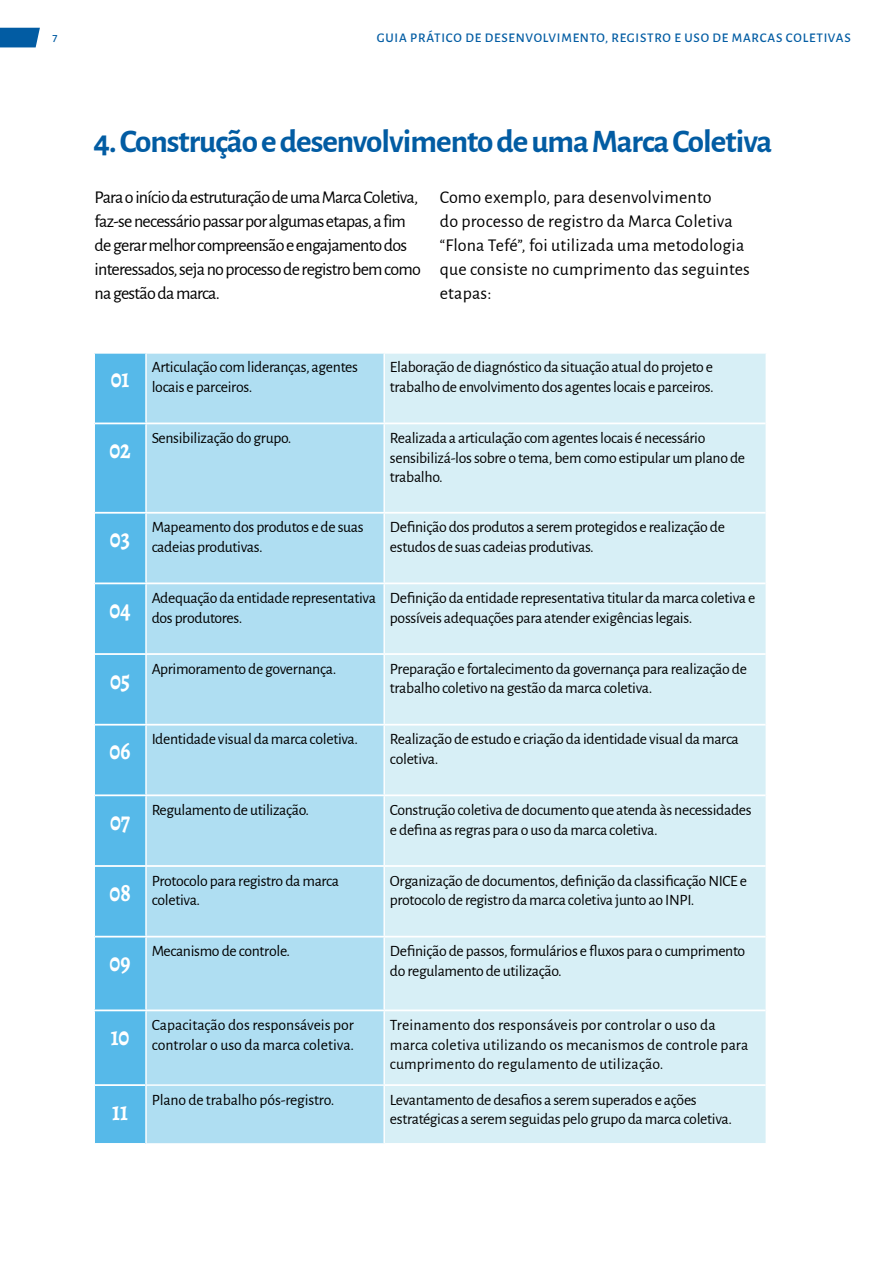
<style>
.page{position:relative;width:893px;height:1263px;background:#fff}
.page>*{position:absolute;margin:0;border:0;box-sizing:border-box;transform-origin:0 0}
.t1{font:700 33px "Alegreya Sans";letter-spacing:-.03em;color:#025ca3}
.t2{font:700 27px "Alegreya";color:#fff;scale:.81 1}
.t3{font:18px/24px "Alegreya Sans";letter-spacing:-.04em;color:#000}
.t4{font:18px/24px "Alegreya Sans";letter-spacing:.01em;color:#000}
.t5{font:15.75px/19.5px "Alegreya Sans";letter-spacing:-.02em;color:#000}
.t6{font:15.75px/19.5px "Alegreya Sans";letter-spacing:.01em;color:#000}
.t7{font:15.75px/19.5px "Alegreya Sans";color:#000}
.t8{font:500 13.2px "Alegreya Sans";letter-spacing:.06em;color:#025ca3}
.t9{font:500 12px "Alegreya Sans";color:#025ca3}
</style>
<div class="page">
<svg style="left:0;top:28px;width:40px;height:19px"></svg>
<div style="left:385px;top:354px;width:381px;height:582px;background:#d7eff6"></div>
<div style="left:385px;top:937px;width:381px;height:206px;background:#d7eff6"></div>
<svg style="left:95px;top:354px;width:288px;height:789px;background:#9ed7f0"></svg>
<hr style="left:95px;top:422px;width:51px;height:2px;background:#fff">
<hr style="left:146px;top:422px;width:238px;height:2px;background:#fff">
<hr style="left:384px;top:422px;width:382px;height:2px;background:#fff">
<hr style="left:95px;top:512px;width:51px;height:2px;background:#fff">
<hr style="left:146px;top:512px;width:238px;height:2px;background:#fff">
<hr style="left:384px;top:512px;width:382px;height:2px;background:#fff">
<hr style="left:95px;top:582px;width:51px;height:2px;background:#fff">
<hr style="left:146px;top:582px;width:238px;height:2px;background:#fff">
<hr style="left:384px;top:582px;width:382px;height:2px;background:#fff">
<hr style="left:95px;top:653px;width:51px;height:2px;background:#fff">
<hr style="left:146px;top:653px;width:238px;height:2px;background:#fff">
<hr style="left:384px;top:653px;width:382px;height:2px;background:#fff">
<hr style="left:95px;top:724px;width:51px;height:1px;background:#fff">
<hr style="left:146px;top:724px;width:238px;height:1px;background:#fff">
<hr style="left:384px;top:724px;width:382px;height:1px;background:#fff">
<hr style="left:95px;top:794px;width:51px;height:2px;background:#fff">
<hr style="left:146px;top:794px;width:238px;height:2px;background:#fff">
<hr style="left:384px;top:794px;width:382px;height:2px;background:#fff">
<hr style="left:95px;top:865px;width:51px;height:2px;background:#fff">
<hr style="left:146px;top:865px;width:238px;height:2px;background:#fff">
<hr style="left:384px;top:865px;width:382px;height:2px;background:#fff">
<hr style="left:95px;top:936px;width:51px;height:1px;background:#fff">
<hr style="left:146px;top:936px;width:238px;height:1px;background:#fff">
<hr style="left:145px;top:354px;width:2px;height:68px;background:#fff">
<hr style="left:145px;top:424px;width:2px;height:88px;background:#fff">
<hr style="left:145px;top:514px;width:2px;height:68px;background:#fff">
<hr style="left:145px;top:584px;width:2px;height:69px;background:#fff">
<hr style="left:145px;top:655px;width:2px;height:69px;background:#fff">
<hr style="left:145px;top:725px;width:2px;height:69px;background:#fff">
<hr style="left:145px;top:796px;width:2px;height:69px;background:#fff">
<hr style="left:145px;top:867px;width:2px;height:69px;background:#fff">
<hr style="left:145px;top:937px;width:2px;height:72px;background:#fff">
<hr style="left:384px;top:1009px;width:382px;height:2px;background:#fff">
<hr style="left:385px;top:1084px;width:381px;height:2px;background:#fff">
<hr style="left:94px;top:1009px;width:52px;height:2px;background:#fff">
<hr style="left:146px;top:1009px;width:238px;height:2px;background:#fff">
<hr style="left:95px;top:1084px;width:50px;height:2px;background:#fff">
<hr style="left:145px;top:1011px;width:2px;height:73px;background:#fff">
<hr style="left:145px;top:1084px;width:240px;height:2px;background:#fff">
<hr style="left:145px;top:1086px;width:2px;height:57px;background:#fff">
<p class="t9" style="left:53px;top:28px;width:7px">7</p>
<p class="t8" style="left:377px;top:28px;width:476px">GUIA PRÁTICO DE DESENVOLVIMENTO, REGISTRO E USO DE MARCAS COLETIVAS</p>
<h1 class="t1" style="left:94px;top:117px;width:680px">4. Construção e desenvolvimento de uma Marca Coletiva</h1>
<p class="t3" style="left:95px;top:185px;width:328px">Para o início da estruturação de uma Marca Coletiva, faz-se necessário passar por algumas etapas, a fim de gerar melhor compreensão e engajamento dos interessados, seja no processo de registro bem como na gestão da marca.</p>
<p class="t4" style="left:440px;top:184px;width:312px">Como exemplo, para desenvolvimento<br>do processo de registro da Marca Coletiva “Flona Tefé”, foi utilizada uma metodologia que consiste no cumprimento das seguintes etapas:</p>
<h2 class="t2" style="left:111px;top:361px;width:25px">01</h2>
<h2 class="t2" style="left:109px;top:432px;width:28px">02</h2>
<h2 class="t2" style="left:110px;top:521px;width:27px">03</h2>
<h2 class="t2" style="left:110px;top:591px;width:28px">04</h2>
<h2 class="t2" style="left:110px;top:662px;width:26px">05</h2>
<h2 class="t2" style="left:110px;top:733px;width:27px">06</h2>
<h2 class="t2" style="left:110px;top:803px;width:26px">07</h2>
<p class="t5" style="left:152px;top:357px;width:208px">Articulação com lideranças, agentes locais e parceiros.</p>
<p class="t5" style="left:390px;top:357px;width:325px">Elaboração de diagnóstico da situação atual do projeto e trabalho de envolvimento dos agentes locais e parceiros.</p>
<p class="t5" style="left:152px;top:427px;width:141px">Sensibilização do grupo.</p>
<p class="t5" style="left:390px;top:427px;width:357px">Realizada a articulação com agentes locais é necessário sensibilizá-los sobre o tema, bem como estipular um plano de trabalho.</p>
<p class="t5" style="left:152px;top:517px;width:213px">Mapeamento dos produtos e de suas cadeias produtivas.</p>
<p class="t5" style="left:390px;top:517px;width:337px">Definição dos produtos a serem protegidos e realização de estudos de suas cadeias produtivas.</p>
<p class="t5" style="left:152px;top:587px;width:226px">Adequação da entidade representativa dos produtores.</p>
<p class="t5" style="left:390px;top:587px;width:367px">Definição da entidade representativa titular da marca coletiva e possíveis adequações para atender exigências legais.</p>
<p class="t5" style="left:152px;top:658px;width:186px">Aprimoramento de governança.</p>
<p class="t5" style="left:390px;top:658px;width:359px">Preparação e fortalecimento da governança para realização de trabalho coletivo na gestão da marca coletiva.</p>
<p class="t5" style="left:152px;top:729px;width:208px">Identidade visual da marca coletiva.</p>
<p class="t5" style="left:390px;top:729px;width:350px">Realização de estudo e criação da identidade visual da marca coletiva.</p>
<p class="t5" style="left:152px;top:799px;width:159px">Regulamento de utilização.</p>
<p class="t5" style="left:390px;top:799px;width:363px">Construção coletiva de documento que atenda às necessidades e defina as regras para o uso da marca coletiva.</p>
<h2 class="t2" style="left:109px;top:874px;width:28px">08</h2>
<p class="t5" style="left:152px;top:870px;width:189px">Protocolo para registro da marca coletiva.</p>
<p class="t5" style="left:390px;top:870px;width:359px">Organização de documentos, definição da classificação NICE e protocolo de registro da marca coletiva junto ao INPI.</p>
<h2 class="t2" style="left:110px;top:945px;width:27px">09</h2>
<h2 class="t2" style="left:111px;top:1018px;width:25px">10</h2>
<h2 class="t2" style="left:112px;top:1093px;width:21px">11</h2>
<p class="t5" style="left:152px;top:941px;width:140px">Mecanismo de controle.</p>
<p class="t5" style="left:390px;top:941px;width:357px">Definição de passos, formulários e fluxos para o cumprimento do regulamento de utilização.</p>
<p class="t7" style="left:152px;top:1014px;width:204px">Capacitação dos responsáveis por controlar o uso da marca coletiva.</p>
<p class="t6" style="left:390px;top:1014px;width:360px">Treinamento dos responsáveis por controlar o uso da marca coletiva utilizando os mecanismos de controle para cumprimento do regulamento de utilização.</p>
<p class="t5" style="left:152px;top:1089px;width:184px">Plano de trabalho pós-registro.</p>
<p class="t5" style="left:390px;top:1089px;width:344px">Levantamento de desafios a serem superados e ações estratégicas a serem seguidas pelo grupo da marca coletiva.</p>
</div>
